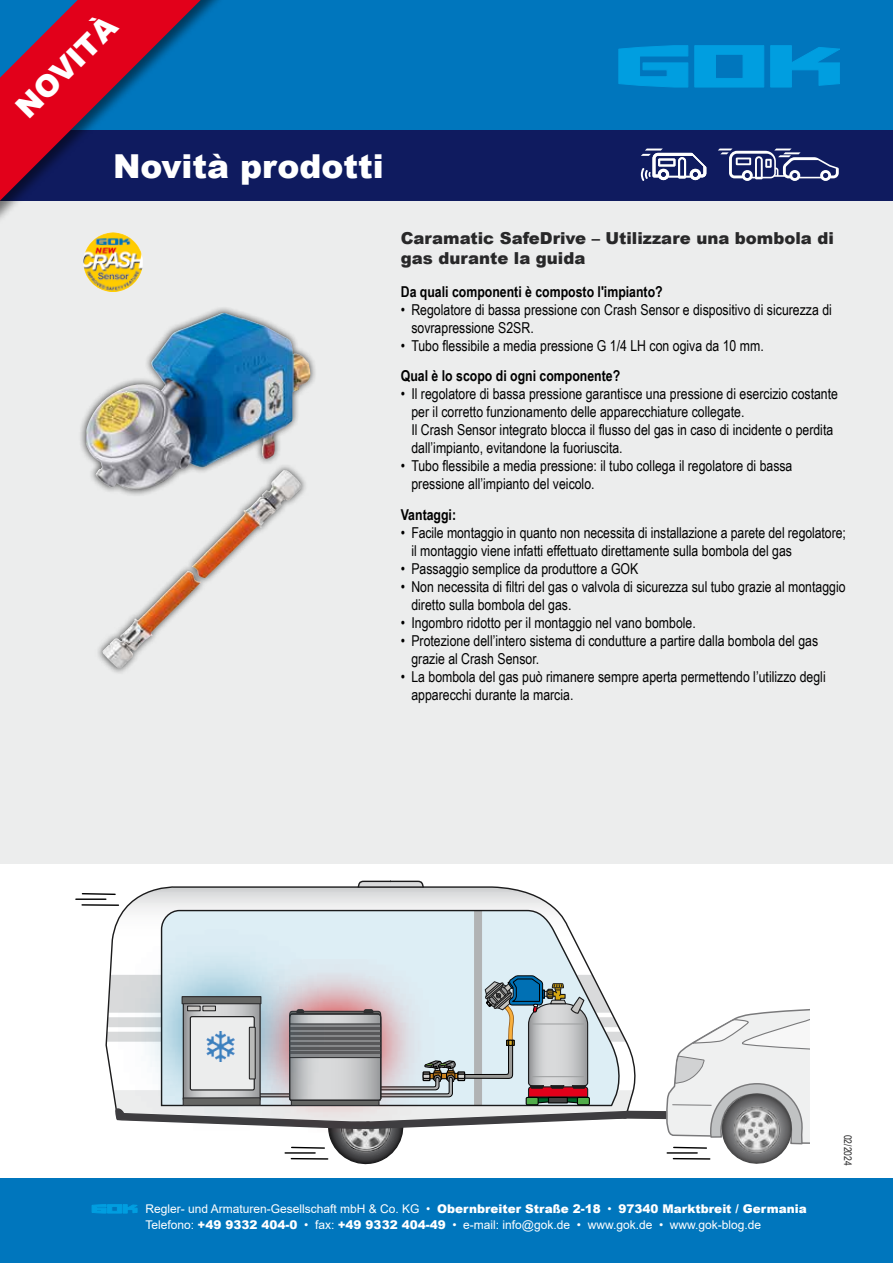
<style>
.page{position:relative;width:893px;height:1263px;background:#fff}
.page>*{position:absolute;margin:0;border:0;box-sizing:border-box;transform-origin:0 0}
.t1{font:900 33px "Arial";color:#fff}
.t2{font:900 30px "Arial";color:#fff}
.t3{font:900 16.5px/19.8px "Arial";color:#282829}
.t4{font:15px/18px "Arial Narrow";color:#000}
.t5{font:700 15px "Arial Narrow";color:#000}
.t6{font:12px/15.3px "Arial";color:#fff}
.t7{font:10.5px "Arial Narrow";color:#282829}
.s1{font-weight:900}
</style>
<div class="page">
<div style="left:0;top:0;width:893px;height:208px;background:#0076bd"></div>
<div style="left:0;top:198px;width:893px;height:666px;background:#eceded"></div>
<div style="left:0;top:1178px;width:893px;height:85px;background:#0076bd"></div>
<div style="left:0;top:130px;width:893px;height:70px;background:#0f1b5f"></div>
<div style="left:0;top:0;width:232px;height:226px;background:#000;opacity:.5"></div>
<svg style="left:0;top:0;width:218px;height:211px"></svg>
<svg style="left:770px;top:46px;width:70px;height:41px"></svg>
<svg style="left:619px;top:45px;width:69px;height:42px"></svg>
<svg style="left:694px;top:45px;width:70px;height:42px"></svg>
<svg style="left:92px;top:1204px;width:45px;height:9px"></svg>
<svg style="left:641px;top:149px;width:65px;height:32px"></svg>
<svg style="left:718px;top:149px;width:121px;height:32px"></svg>
<svg style="left:81px;top:893px;width:24px;height:2px"></svg>
<hr style="left:76px;top:898px;width:30px;height:2px;background:#000">
<hr style="left:82px;top:904px;width:36px;height:2px;background:#000">
<svg style="left:358px;top:880px;width:66px;height:5px"></svg>
<svg style="left:105px;top:885px;width:488px;height:170px"></svg>
<div style="left:336px;top:947px;width:97px;height:28px;background:#ddeef5"></div>
<img style="left:107px;top:917px;width:229px;height:150px">
<svg style="left:109px;top:975px;width:701px;height:190px"></svg>
<div style="left:577px;top:1097px;width:12px;height:8px;background:#51ac49"></div>
<div style="left:577px;top:1097px;width:13px;height:8px;border:1px solid #000"></div>
<div style="left:526px;top:1097px;width:12px;height:8px;background:#51ac49"></div>
<div style="left:526px;top:1097px;width:13px;height:8px;border:1px solid #000"></div>
<div style="left:548px;top:1097px;width:19px;height:6px;background:#424242"></div>
<div style="left:548px;top:1097px;width:20px;height:6px;border:1px solid #000"></div>
<div style="left:78px;top:306px;width:240px;height:369px;background:#000;opacity:.75"></div>
<img style="left:86px;top:313px;width:224px;height:196px">
<img style="left:83px;top:232px;width:60px;height:60px;border-radius:29px">
<h2 class="t2" style="left:6px;top:97px;width:130px;rotate:-45deg">NOVITÀ</h2>
<h1 class="t1" style="left:113px;top:142px;width:272px">Novità prodotti</h1>
<p class="t3" style="left:401px;top:228px;width:435px">Caramatic SafeDrive – Utilizzare una bombola di gas durante la guida</p>
<p class="t5" style="left:401px;top:280px;width:263px">Da quali componenti è composto l'impianto?</p>
<p class="t4" style="left:411px;top:300px;width:422px;text-indent:-11px">• Regolatore di bassa pressione con Crash Sensor e dispositivo di sicurezza di sovrapressione S2SR.</p>
<p class="t4" style="left:401px;top:336px;width:364px">• Tubo flessibile a media pressione G 1/4 LH con ogiva da 10 mm.</p>
<p class="t5" style="left:401px;top:365px;width:221px">Qual è lo scopo di ogni componente?</p>
<p class="t4" style="left:411px;top:385px;width:428px;text-indent:-11px">• Il regolatore di bassa pressione garantisce una pressione di esercizio costante per il corretto funzionamento delle apparecchiature collegate.<br>Il Crash Sensor integrato blocca il flusso del gas in caso di incidente o perdita dall’impianto, evitandone la fuoriuscita.</p>
<p class="t4" style="left:411px;top:457px;width:383px;text-indent:-11px">• Tubo flessibile a media pressione: il tubo collega il regolatore di bassa pressione all’impianto del veicolo.</p>
<p class="t5" style="left:401px;top:504px;width:57px">Vantaggi:</p>
<p class="t4" style="left:411px;top:523px;width:436px;text-indent:-11px">• Facile montaggio in quanto non necessita di installazione a parete del regolatore; il montaggio viene infatti effettuato direttamente sulla bombola del gas</p>
<p class="t4" style="left:401px;top:559px;width:239px">• Passaggio semplice da produttore a GOK</p>
<p class="t4" style="left:411px;top:577px;width:436px;text-indent:-11px">• Non necessita di filtri del gas o valvola di sicurezza sul tubo grazie al montaggio diretto sulla bombola del gas.</p>
<p class="t4" style="left:401px;top:613px;width:297px">• Ingombro ridotto per il montaggio nel vano bombole.</p>
<p class="t4" style="left:411px;top:631px;width:408px;text-indent:-11px">• Protezione dell’intero sistema di condutture a partire dalla bombola del gas grazie al Crash Sensor.</p>
<p class="t4" style="left:411px;top:667px;width:416px;text-indent:-11px">• La bombola del gas può rimanere sempre aperta permettendo l’utilizzo degli apparecchi durante la marcia.</p>
<p class="t7" style="left:855px;top:1135px;width:33px;rotate:90deg">02/2024</p>
<p class="t6" style="left:145px;top:1201px;width:663px">Regler- und Armaturen-Gesellschaft mbH &amp; Co. KG • <span class="s1">Obernbreiter Straße 2-18</span> • <span class="s1">97340 Marktbreit / Germania<br></span>Telefono: <span class="s1">+49 9332 404-0</span> • fax: <span class="s1">+49 9332 404-49</span> • e-mail: info@gok.de • www.gok.de • www.gok-blog.de</p>
</div>
